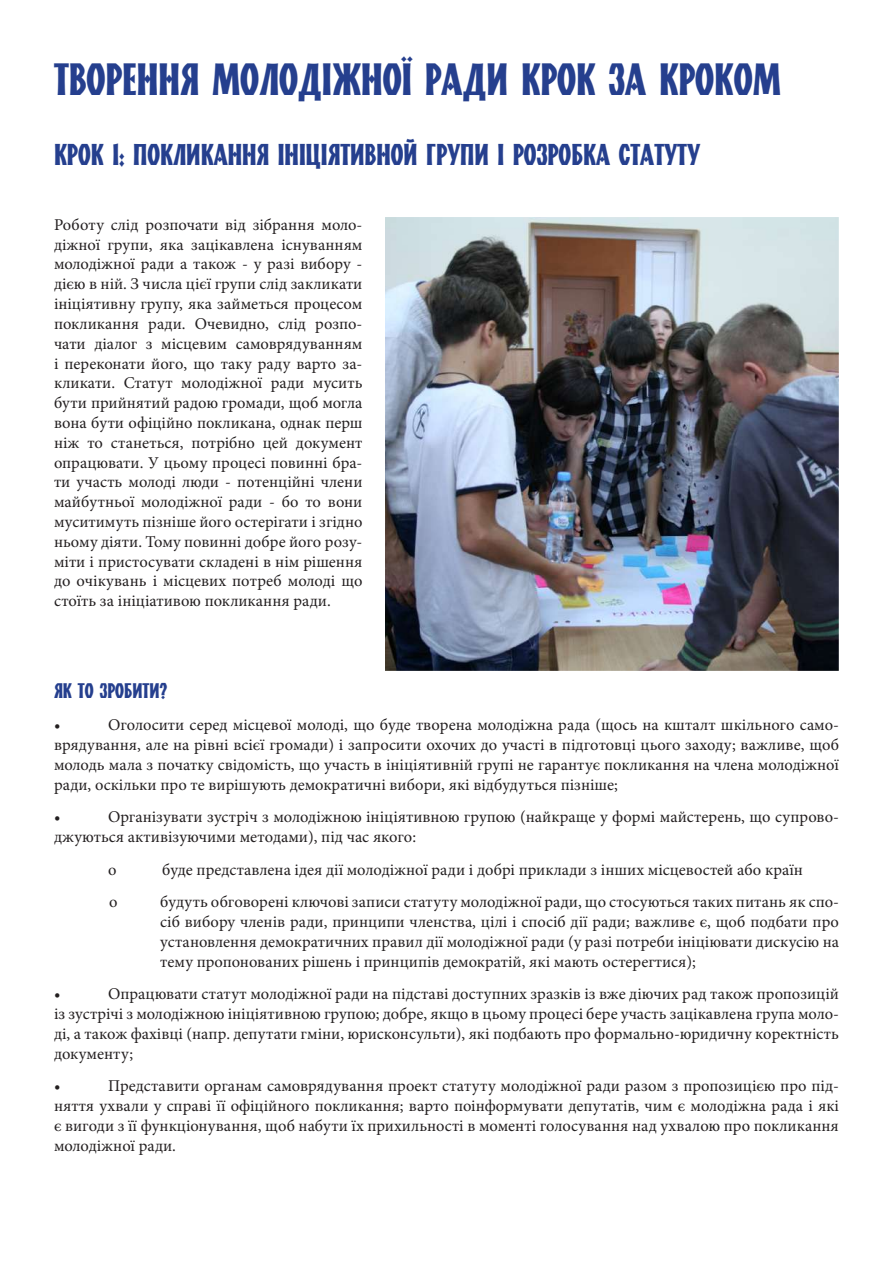
<style>
.page{position:relative;width:893px;height:1263px;background:#fff}
.page>*{position:absolute;margin:0;border:0;box-sizing:border-box;transform-origin:0 0}
.t1{font:45px "Aventis Deco";color:#253f8e}
.t2{font:30px "Aventis Deco";color:#253f8e}
.t3{font:21px "Aventis Deco";color:#253f8e}
.t4{font:16.5px/19.8px "Minion Pro";color:#231f20;text-align:justify}
</style>
<div class="page">
<img style="left:385px;top:218px;width:453px;height:452px">
<h1 class="t1" style="left:54px;top:54px;width:729px">Творення молодіжної ради крок за кроком</h1>
<h2 class="t2" style="left:54px;top:138px;width:648px">Крок 1: Покликання ініціятивной групи і розробка статуту</h2>
<p class="t4" style="left:54px;top:215px;width:310px">Роботу слід розпочати від зібрання моло&shy;діжної групи, яка зацікавлена існуванням молодіжної ради а також - у разі вибору - дією в ній. З числа цієї групи слід закликати ініціятивну групу, яка займеться процесом покликання ради. Очевидно, слід розпо&shy;чати діалог з місцевим самоврядуванням і переконати його, що таку раду варто за&shy;кликати. Статут молодіжної ради мусить бути прийнятий радою громади, щоб могла вона бути офіційно покликана, однак перш ніж то станеться, потрібно цей документ опрацювати. У цьому процесі повинні бра&shy;ти участь молоді люди - потенційні члени майбутньої молодіжної ради - бо то вони муситимуть пізніше його остерігати і згідно ньому діяти. Тому повинні добре його розу&shy;міти і пристосувати складені в нім рішення до очікувань і місцевих потреб молоді що стоїть за ініціативою покликання ради.</p>
<p class="t3" style="left:54px;top:679px;width:115px">Як то зробити?</p>
<p class="t4" style="left:54px;top:715px;width:8px">•</p>
<p class="t4" style="left:54px;top:715px;width:786px;text-indent:54px">Оголосити серед місцевої молоді, що буде творена молодіжна рада (щось на кшталт шкільного само&shy;врядування, але на рівні всієї громади) і запросити охочих до участі в підготовці цього заходу; важливе, щоб молодь мала з початку свідомість, що участь в ініціятивній групі не гарантує покликання на члена молодіжної ради, оскільки про те вирішують демократичні вибори, які відбудуться пізніше;</p>
<p class="t4" style="left:54px;top:807px;width:8px">•</p>
<p class="t4" style="left:54px;top:807px;width:786px;text-indent:54px">Організувати зустріч з молодіжною ініціятивною групою (найкраще у формі майстерень, що супрово&shy;джуються активізуючими методами), під час якого:</p>
<p class="t4" style="left:108px;top:860px;width:10px">o</p>
<p class="t4" style="left:162px;top:860px;width:642px">буде представлена ідея дії молодіжної ради і добрі приклади з інших місцевостей або країн</p>
<p class="t4" style="left:109px;top:892px;width:10px">o</p>
<p class="t4" style="left:160px;top:892px;width:680px">будуть обговорені ключові записи статуту молодіжної ради, що стосуються таких питань як спо&shy;сіб вибору членів ради, принципи членства, цілі і спосіб дії ради; важливе є, щоб подбати про установлення демократичних правил дії молодіжної ради (у разі потреби ініціювати дискусію на тему пропонованих рішень і принципів демократій, які мають остерегтися);</p>
<p class="t4" style="left:54px;top:984px;width:8px">•</p>
<p class="t4" style="left:54px;top:984px;width:786px;text-indent:54px">Опрацювати статут молодіжної ради на підставі доступних зразків із вже діючих рад також пропозицій із зустрічі з молодіжною ініціятивною групою; добре, якщо в цьому процесі бере участь зацікавлена група моло&shy;ді, а також фахівці (напр. депутати гміни, юрисконсульти), які подбають про формально-юридичну коректність документу;</p>
<p class="t4" style="left:54px;top:1076px;width:8px">•</p>
<p class="t4" style="left:54px;top:1076px;width:787px;text-indent:54px">Представити органам самоврядування проект статуту молодіжної ради разом з пропозицією про під&shy;няття ухвали у справі її офіційного покликання; варто поінформувати депутатів, чим є молодіжна рада і які є вигоди з її функціонування, щоб набути їх прихильності в моменті голосування над ухвалою про покликання молодіжної ради.</p>
</div>
